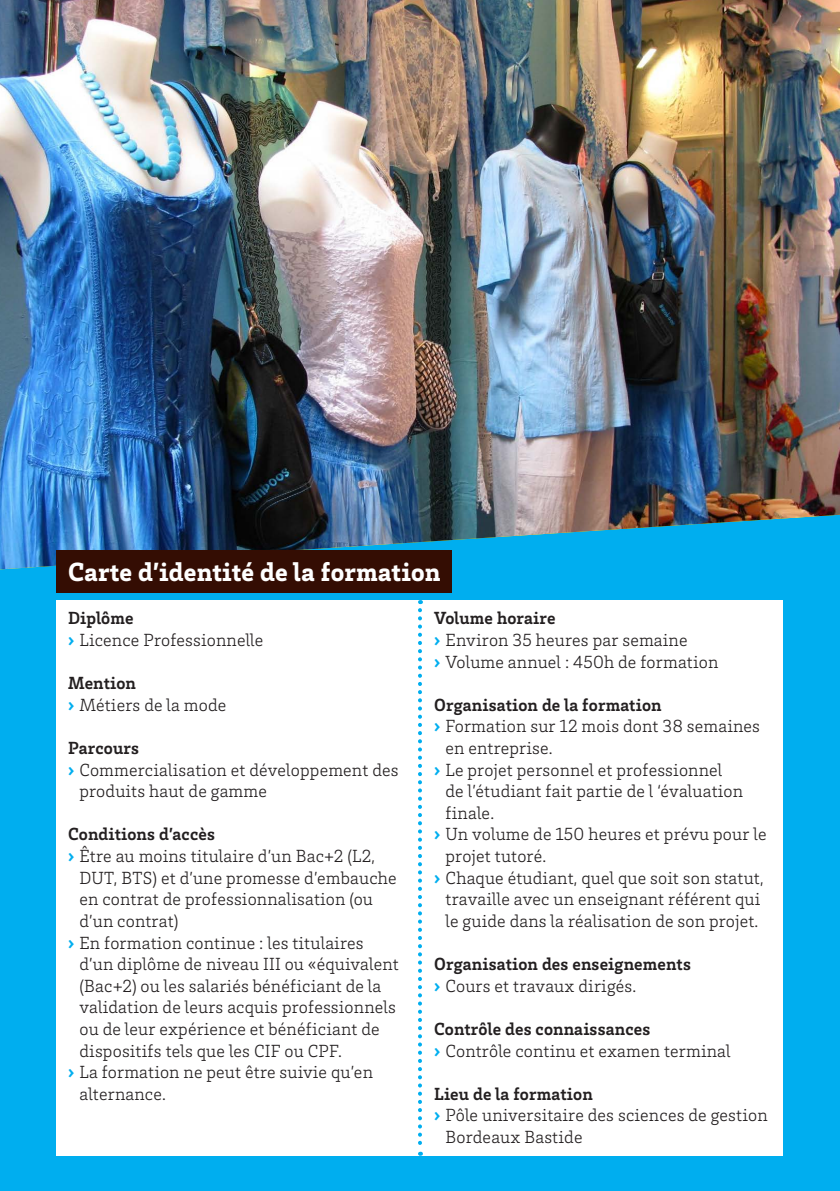
<style>
.page{position:relative;width:840px;height:1191px;background:#fff}
.page>*{position:absolute;margin:0;border:0;box-sizing:border-box;transform-origin:0 0}
._01_Titre_Blanc_13_5{font:900 27px "Brix Slab";letter-spacing:.01em;color:#fff}
.t1{font:300 18px/21.6px "Brix Slab";letter-spacing:.01em;color:#231f20}
.LPRO_carte_d_identit{font:700 18px "Brix Slab";letter-spacing:.01em;color:#231f20}
.s1{font-weight:900;color:#00aeef}
</style>
<div class="page">
<div style="left:0;top:0;width:839px;height:1191px;background:#00aeef"></div>
<img style="left:0;top:0;width:839px;height:569px">
<div style="left:57px;top:600px;width:725px;height:555px;background:#fff"></div>
<svg style="left:418px;top:610px;width:4px;height:545px"></svg>
<div style="left:57px;top:550px;width:394px;height:42px;background:#340d03"></div>
<p class="_01_Titre_Blanc_13_5" style="left:68px;top:554px;width:374px">Carte d’identité de la formation</p>
<p class="LPRO_carte_d_identit" style="left:68px;top:606px;width:67px">Diplôme</p>
<p class="t1" style="left:68px;top:628px;width:197px"><span class="s1">›</span> Licence Professionnelle</p>
<p class="LPRO_carte_d_identit" style="left:68px;top:671px;width:69px">Mention</p>
<p class="t1" style="left:68px;top:693px;width:160px"><span class="s1">›</span> Métiers de la mode</p>
<p class="LPRO_carte_d_identit" style="left:68px;top:736px;width:72px">Parcours</p>
<p class="t1" style="left:79px;top:758px;width:320px;text-indent:-11px"><span class="s1">›</span> Commercialisation et développement des produits haut de gamme</p>
<p class="LPRO_carte_d_identit" style="left:68px;top:822px;width:148px">Conditions d’accès</p>
<p class="t1" style="left:79px;top:844px;width:318px;text-indent:-11px"><span class="s1">›</span> Être au moins titulaire d’un Bac+2 (L2, DUT, BTS) et d’une promesse d’embauche en contrat de professionnalisation (ou d’un contrat)</p>
<p class="t1" style="left:79px;top:931px;width:321px;text-indent:-11px"><span class="s1">›</span> En formation continue : les titulaires d’un diplôme de niveau III ou «équivalent (Bac+2) ou les salariés bénéficiant de la validation de leurs acquis professionnels ou de leur expérience et bénéficiant de dispositifs tels que les CIF ou CPF.</p>
<p class="t1" style="left:79px;top:1060px;width:295px;text-indent:-11px"><span class="s1">›</span> La formation ne peut être suivie qu’en alternance.</p>
<p class="LPRO_carte_d_identit" style="left:434px;top:606px;width:123px">Volume horaire</p>
<p class="t1" style="left:434px;top:628px;width:255px"><span class="s1">›</span> Environ 35 heures par semaine</p>
<p class="t1" style="left:434px;top:650px;width:285px"><span class="s1">›</span> Volume annuel : 450h de formation</p>
<p class="LPRO_carte_d_identit" style="left:434px;top:693px;width:229px">Organisation de la formation</p>
<p class="t1" style="left:445px;top:715px;width:316px;text-indent:-11px"><span class="s1">›</span> Formation sur 12 mois dont 38 semaines en entreprise.</p>
<p class="t1" style="left:445px;top:758px;width:299px;text-indent:-11px"><span class="s1">›</span> Le projet personnel et professionnel de l’étudiant fait partie de l ‘évaluation finale.</p>
<p class="t1" style="left:445px;top:823px;width:322px;text-indent:-11px"><span class="s1">›</span> Un volume de 150 heures et prévu pour le projet tutoré.</p>
<p class="t1" style="left:434px;top:866px;width:331px;text-align:center"><span class="s1">›</span> Chaque étudiant, quel que soit son statut, travaille avec un enseignant référent qui le guide dans la réalisation de son projet.</p>
<p class="LPRO_carte_d_identit" style="left:434px;top:952px;width:258px">Organisation des enseignements</p>
<p class="t1" style="left:434px;top:974px;width:203px"><span class="s1">›</span> Cours et travaux dirigés.</p>
<p class="LPRO_carte_d_identit" style="left:434px;top:1017px;width:217px">Contrôle des connaissances</p>
<p class="t1" style="left:434px;top:1039px;width:298px"><span class="s1">›</span> Contrôle continu et examen terminal</p>
<p class="LPRO_carte_d_identit" style="left:434px;top:1082px;width:160px">Lieu de la formation</p>
<p class="t1" style="left:445px;top:1103px;width:323px;text-indent:-11px"><span class="s1">›</span> Pôle universitaire des sciences de gestion<br>Bordeaux Bastide</p>
</div>
